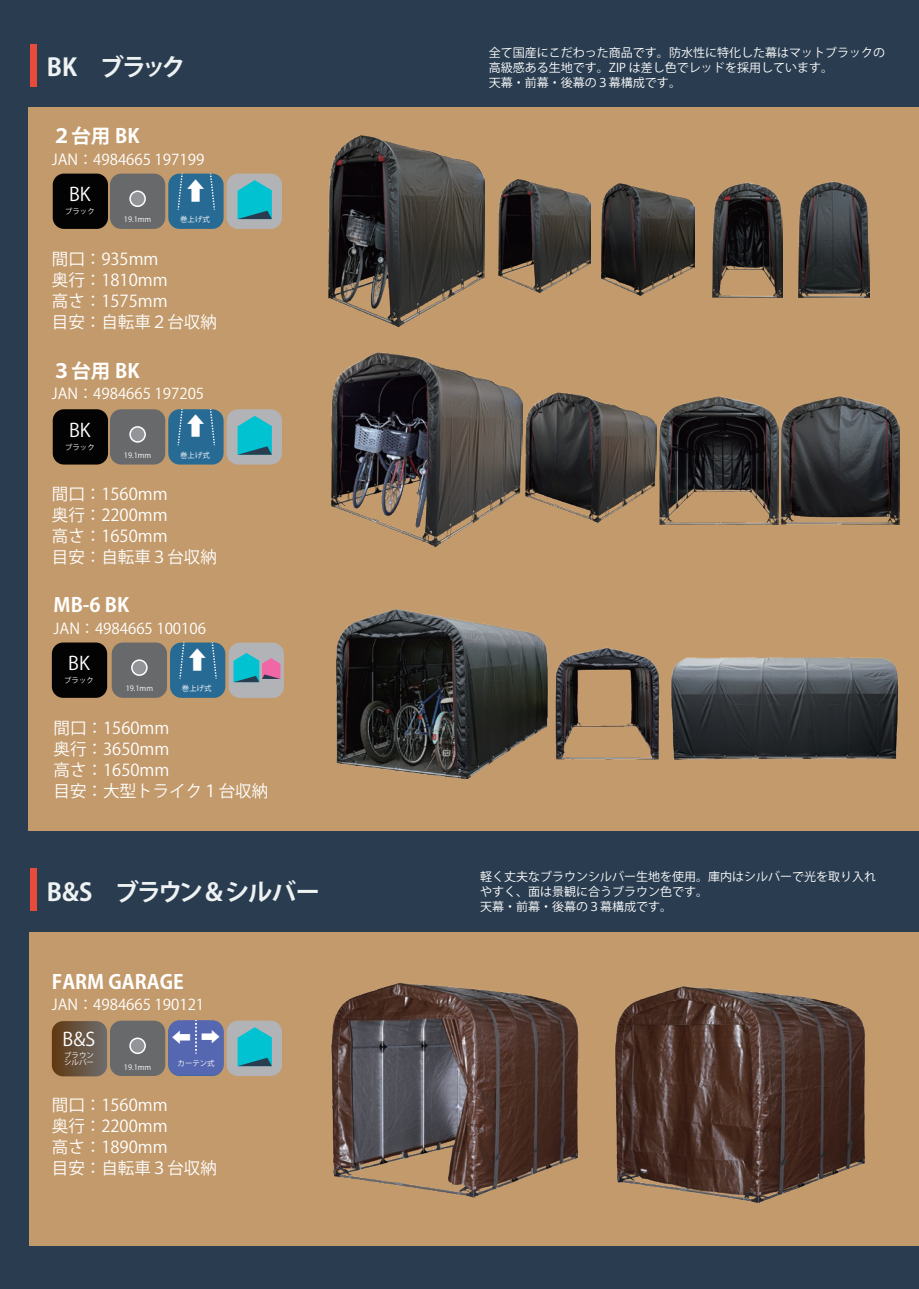
<style>
.page{position:relative;width:919px;height:1289px;background:#fff}
.page>*{position:absolute;margin:0;border:0;box-sizing:border-box;transform-origin:0 0}
.t1{font:24.45px "Koz Go Pr 6 N";color:#fff}
.t2{font:700 24.3px "Koz Go Pr 6 N";letter-spacing:-.08em;color:#eef2f3}
.t3{font:700 19.5px "Koz Go Pr 6 N";color:#fff}
.t4{font:19.5px "Koz Go Pr 6 N";color:#fff}
.t5{font:18.6px "Koz Go Pr 6 N";color:#fff}
.t6{font:16.5px/21px "Koz Go Pr 6 N";color:#fff}
.t7{font:15px "Koz Go Pr 6 N";color:#fff}
.t8{font:12px/15px "Koz Go Pr 6 N";color:#fff}
.t9{font:7.5px/7.5px "Koz Go Pr 6 N";color:#fff}
</style>
<div class="page">
<div style="left:0;top:0;width:918px;height:1288px;background:#2a3d50"></div>
<div style="left:29px;top:108px;width:889px;height:723px;background:#c39a6b"></div>
<div style="left:30px;top:44px;width:6px;height:42px;background:#e74b3a"></div>
<img style="left:498px;top:180px;width:92px;height:112px">
<img style="left:602px;top:184px;width:92px;height:111px">
<img style="left:712px;top:182px;width:70px;height:115px">
<img style="left:798px;top:182px;width:71px;height:115px">
<img style="left:328px;top:136px;width:157px;height:190px">
<img style="left:659px;top:396px;width:119px;height:128px">
<img style="left:331px;top:352px;width:191px;height:194px">
<img style="left:781px;top:396px;width:118px;height:128px">
<img style="left:525px;top:392px;width:131px;height:130px">
<div style="left:110px;top:174px;width:55px;height:55px;background:#67696b;border-radius:11px"></div>
<div style="left:130px;top:191px;width:15px;height:15px;background:#939498;border-radius:50%"></div>
<div style="left:129px;top:190px;width:17px;height:17px;border:2px solid #fff;border-radius:50%"></div>
<div style="left:168px;top:174px;width:55px;height:55px;background:#276a94;border-radius:11px"></div>
<svg style="left:177px;top:174px;width:6px;height:36px"></svg>
<svg style="left:210px;top:174px;width:6px;height:36px"></svg>
<div style="left:227px;top:174px;width:55px;height:55px;background:#b2b3b7;border-radius:11px"></div>
<svg style="left:237px;top:180px;width:35px;height:39px"></svg>
<div style="left:53px;top:174px;width:55px;height:55px;background:#030303;border-radius:11px"></div>
<div style="left:110px;top:409px;width:55px;height:55px;background:#67696b;border-radius:11px"></div>
<div style="left:130px;top:427px;width:15px;height:15px;background:#939498;border-radius:50%"></div>
<div style="left:129px;top:426px;width:17px;height:16px;border:2px solid #fff;border-radius:50%"></div>
<div style="left:168px;top:409px;width:55px;height:55px;background:#276a94;border-radius:11px"></div>
<svg style="left:177px;top:409px;width:6px;height:36px"></svg>
<svg style="left:209px;top:409px;width:7px;height:36px"></svg>
<div style="left:227px;top:409px;width:55px;height:55px;background:#b2b3b7;border-radius:11px"></div>
<svg style="left:237px;top:416px;width:35px;height:39px"></svg>
<div style="left:53px;top:409px;width:55px;height:55px;background:#030303;border-radius:11px"></div>
<div style="left:112px;top:642px;width:55px;height:55px;background:#67696b;border-radius:11px"></div>
<div style="left:132px;top:660px;width:15px;height:15px;background:#939498;border-radius:50%"></div>
<div style="left:131px;top:659px;width:17px;height:17px;border:2px solid #fff;border-radius:50%"></div>
<div style="left:170px;top:642px;width:55px;height:55px;background:#276a94;border-radius:11px"></div>
<svg style="left:178px;top:642px;width:7px;height:36px"></svg>
<svg style="left:211px;top:642px;width:6px;height:36px"></svg>
<div style="left:52px;top:642px;width:55px;height:55px;background:#030303;border-radius:11px"></div>
<div style="left:29px;top:932px;width:889px;height:313px;background:#c39a6b"></div>
<div style="left:30px;top:868px;width:6px;height:42px;background:#e74b3a"></div>
<div style="left:110px;top:1020px;width:55px;height:55px;background:#67696b;border-radius:11px"></div>
<div style="left:130px;top:1038px;width:15px;height:15px;background:#939498;border-radius:50%"></div>
<div style="left:129px;top:1037px;width:17px;height:17px;border:2px solid #fff;border-radius:50%"></div>
<div style="left:227px;top:1020px;width:55px;height:55px;background:#b2b3b7;border-radius:11px"></div>
<svg style="left:237px;top:1027px;width:35px;height:39px"></svg>
<svg style="left:52px;top:1021px;width:55px;height:55px;background:#695440"></svg>
<div style="left:168px;top:1020px;width:55px;height:55px;background:#5567b0;border-radius:11px"></div>
<svg style="left:195px;top:1020px;width:2px;height:33px"></svg>
<div style="left:228px;top:642px;width:56px;height:56px;background:#b2b3b7;border-radius:11px"></div>
<svg style="left:233px;top:653px;width:47px;height:29px"></svg>
<img style="left:615px;top:986px;width:251px;height:218px">
<img style="left:331px;top:983px;width:248px;height:215px">
<img style="left:561px;top:647px;width:81px;height:113px">
<img style="left:335px;top:609px;width:226px;height:171px">
<img style="left:642px;top:656px;width:257px;height:104px">
<h2 class="t2" style="left:47px;top:54px;width:140px">BK　ブラック</h2>
<p class="t8" style="left:489px;top:45px;width:397px">全て国産にこだわった商品です。防水性に特化した幕はマットブラックの高級感ある生地です。ZIP は差し色でレッドを採用しています。<br>天幕・前幕・後幕の３幕構成です。</p>
<p class="t3" style="left:52px;top:125px;width:89px">２台用 BK</p>
<p class="t7" style="left:52px;top:151px;width:154px">JAN：4984665 197199</p>
<p class="t5" style="left:69px;top:184px;width:23px">BK</p>
<p class="t9" style="left:65px;top:208px;width:31px">ブラック</p>
<h1 class="t1" style="left:183px;top:177px;width:26px">⇧</h1>
<p class="t9" style="left:180px;top:216px;width:31px">巻上げ式</p>
<p class="t9" style="left:124px;top:216px;width:29px">19.1mm</p>
<p class="t6" style="left:52px;top:249px;width:167px">間口：935mm<br>奥行：1810mm<br>高さ：1575mm<br>目安：自転車２台収納</p>
<p class="t3" style="left:52px;top:359px;width:89px">３台用 BK</p>
<p class="t7" style="left:52px;top:385px;width:154px">JAN：4984665 197205</p>
<p class="t5" style="left:69px;top:419px;width:23px">BK</p>
<p class="t9" style="left:65px;top:443px;width:31px">ブラック</p>
<h1 class="t1" style="left:183px;top:412px;width:26px">⇧</h1>
<p class="t9" style="left:180px;top:451px;width:31px">巻上げ式</p>
<p class="t9" style="left:124px;top:452px;width:29px">19.1mm</p>
<p class="t6" style="left:52px;top:483px;width:167px">間口：1560mm<br>奥行：2200mm<br>高さ：1650mm<br>目安：自転車３台収納</p>
<p class="t3" style="left:54px;top:594px;width:77px">MB-6 BK</p>
<p class="t7" style="left:54px;top:619px;width:154px">JAN：4984665 100106</p>
<p class="t5" style="left:68px;top:653px;width:23px">BK</p>
<p class="t9" style="left:64px;top:677px;width:31px">ブラック</p>
<h1 class="t1" style="left:185px;top:645px;width:26px">⇧</h1>
<p class="t9" style="left:182px;top:684px;width:31px">巻上げ式</p>
<p class="t9" style="left:126px;top:685px;width:29px">19.1mm</p>
<p class="t6" style="left:54px;top:718px;width:216px">間口：1560mm<br>奥行：3650mm<br>高さ：1650mm<br>目安：大型トライク１台収納</p>
<h2 class="t2" style="left:47px;top:878px;width:274px">B&amp;S　ブラウン＆シルバー</h2>
<p class="t3" style="left:52px;top:970px;width:133px">FARM GARAGE</p>
<p class="t7" style="left:52px;top:996px;width:154px">JAN：4984665 190121</p>
<p class="t5" style="left:63px;top:1028px;width:34px">B&amp;S</p>
<p class="t9" style="left:64px;top:1051px;width:31px">ブラウンシルバー</p>
<p class="t9" style="left:124px;top:1063px;width:29px">19.1mm</p>
<h1 class="t1" style="left:183px;top:1023px;width:26px">⇧</h1>
<p class="t9" style="left:180px;top:1062px;width:31px">巻上げ式</p>
<p class="t4" style="left:170px;top:1046px;width:21px;rotate:-90deg">⇧</p>
<p class="t9" style="left:177px;top:1060px;width:39px">カーテン式</p>
<p class="t4" style="left:221px;top:1027px;width:21px;rotate:90deg">⇧</p>
<p class="t6" style="left:52px;top:1094px;width:167px">間口：1560mm<br>奥行：2200mm<br>高さ：1890mm<br>目安：自転車３台収納</p>
<p class="t8" style="left:480px;top:869px;width:397px">軽く丈夫なブラウンシルバー生地を使用。庫内はシルバーで光を取り入れやすく、面は景観に合うブラウン色です。<br>天幕・前幕・後幕の３幕構成です。</p>
</div>
